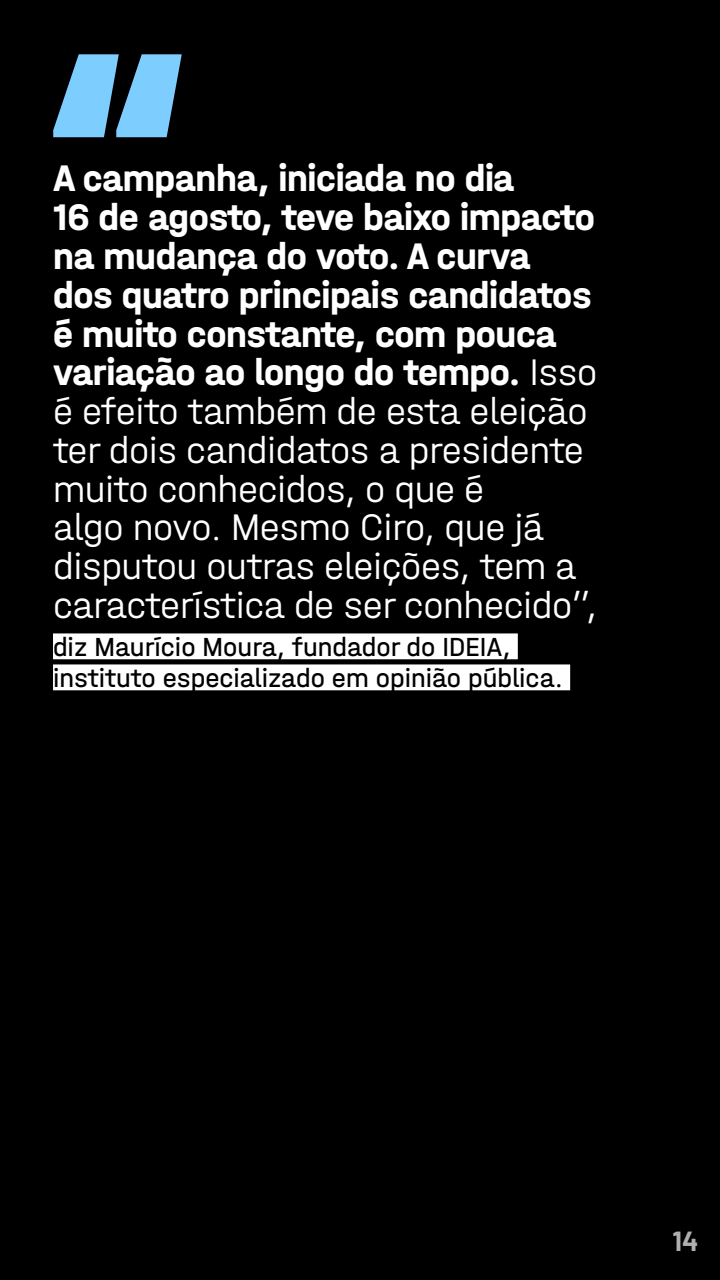
<style>
.page{position:relative;width:720px;height:1280px;background:#000}
.page>*{position:absolute;margin:0;border:0;box-sizing:border-box;transform-origin:0 0}
.t1{font:900 280px "Halvar Mittel";color:#7ecdff}
.t2{font:300 39px/38.8px "Halvar Mittel";letter-spacing:-.01em;color:#fff}
.t3{font:27.6px/31px "Halvar Mittel";color:#000}
.t4{font:700 27px "Barlow";color:#afafb0}
.s1{font-weight:700}
</style>
<div class="page">
<div style="left:53px;top:633px;width:465px;height:26px;background:#fff"></div>
<div style="left:53px;top:664px;width:517px;height:26px;background:#fff"></div>
<h1 class="t1" style="left:44px;top:-19px;width:146px">“</h1>
<p class="t2" style="left:53px;top:158px;width:546px"><span class="s1">A campanha, iniciada no dia<br>16 de agosto, teve baixo impacto na mudança do voto. A curva dos quatro principais candidatos é muito constante, com pouca variação ao longo do tempo.</span> Isso é efeito também de esta eleição ter dois candidatos a presidente muito conhecidos, o que é<br>algo novo. Mesmo Ciro, que já disputou outras eleições, tem a característica de ser conhecido”,</p>
<p class="t3" style="left:53px;top:631px;width:512px">diz Maurício Moura, fundador do IDEIA, instituto especializado em opinião pública.</p>
<p class="t4" style="left:673px;top:1221px;width:27px">14</p>
</div>
